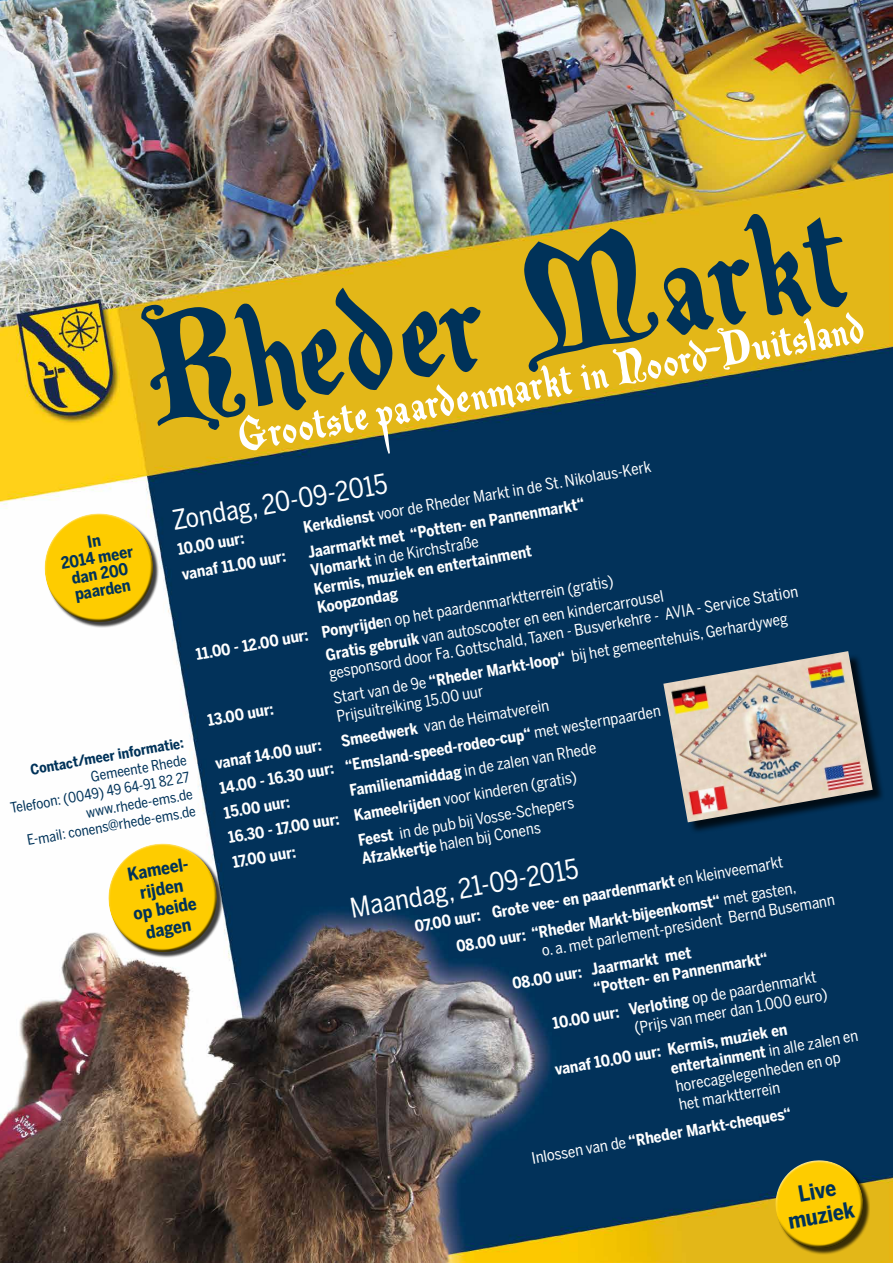
<style>
.page{position:relative;width:893px;height:1263px;background:#fff}
.page>*{position:absolute;margin:0;border:0;box-sizing:border-box;transform-origin:0 0}
.t1{font:198.75px "Decadenta Frax";color:#003259}
.t2{font:61.5px "Decadenta Frax";color:#fff}
.t3{font:27px "Benton Sans Cond";color:#fff}
.t4{font:700 22.12px/24.9px "Benton Sans Cond";color:#003259;text-align:center}
.t5{font:700 17.77px/20px "Benton Sans Cond";color:#003259;text-align:center}
.t6{font:700 16.35px/16.5px "Benton Sans Cond";color:#003259;text-align:center}
.t7{font:15.75px/18.8px "Benton Sans Cond";color:#fff}
.t8{font:700 15.75px/18.8px "Benton Sans Cond";color:#fff}
.t9{font:14.25px/17.2px "Benton Sans Cond";color:#003259;text-align:right}
.t10{font:700 14.25px "Benton Sans Cond";color:#003259}
.s1{font-weight:700}
.s2{font-weight:400}
</style>
<div class="page">
<img style="left:0;top:0;width:893px;height:1263px">
<div style="left:45px;top:514px;width:114px;height:114px;background:#000;opacity:.75"></div>
<svg style="left:42px;top:509px;width:113px;height:116px"></svg>
<div style="left:776px;top:1161px;width:94px;height:94px;background:#000;opacity:.75"></div>
<svg style="left:773px;top:1156px;width:92px;height:95px"></svg>
<div style="left:665px;top:653px;width:220px;height:182px;background:#000;opacity:.75"></div>
<img style="left:663px;top:651px;width:210px;height:171px">
<div style="left:109px;top:844px;width:114px;height:114px;background:#000;opacity:.75"></div>
<svg style="left:106px;top:839px;width:113px;height:116px"></svg>
<h1 class="t1" style="left:120px;top:225px;width:711px;rotate:-10deg">Rheder Markt</h1>
<h2 class="t2" style="left:230px;top:390px;width:636px;rotate:-10deg">Grootste paardenmarkt in Noord-Duitsland</h2>
<p class="t7" style="left:302px;top:518px;width:354px;rotate:-10deg"><span class="s1">Kerkdienst</span> voor de Rheder Markt in de St. Nikolaus-Kerk</p>
<h3 class="t3" style="left:170px;top:505px;width:219px;rotate:-10deg">Zondag, 20-09-2015</h3>
<p class="t8" style="left:176px;top:540px;width:69px;rotate:-10deg">10.00 uur:</p>
<p class="t8" style="left:306px;top:543px;width:282px;rotate:-10deg">Jaarmarkt met “Potten- en Pannenmarkt“<br>Vlomarkt <span class="s2">in de Kirchstraße<br></span>Kermis, muziek en entertainment<br>Koopzondag</p>
<p class="t6" style="left:57px;top:539px;width:75px;rotate:-10deg">In<br>2014 meer dan 200 paarden</p>
<p class="t8" style="left:180px;top:565px;width:107px;rotate:-10deg">vanaf 11.00 uur:</p>
<p class="t7" style="left:320px;top:621px;width:344px;line-height:23px;text-indent:-128px;rotate:-10deg"><span class="s1">11.00 - 12.00 uur: Ponyrijde</span>n op het paardenmarktterrein (gratis)<br><span class="s1">Gratis gebruik</span> van autoscooter en een kindercarrousel</p>
<p class="t7" style="left:327px;top:664px;width:477px;rotate:-10deg">gesponsord door Fa. Gottschald, Taxen - Busverkehre - AVIA - Service Station</p>
<p class="t7" style="left:332px;top:689px;width:462px;rotate:-10deg">Start van de 9e <span class="s1">“Rheder Markt-loop“</span> bij het gemeentehuis, Gerhardyweg<br>Prijsuitreiking 15.00 uur</p>
<p class="t8" style="left:213px;top:751px;width:449px;line-height:25.1px;text-indent:128px;rotate:-10deg">Smeedwerk <span class="s2">van de Heimatverein<br></span>14.00 - 16.30 uur: “Emsland-speed-rodeo-cup“ <span class="s2">met westernpaarden<br></span>15.00 uur:</p>
<p class="t8" style="left:206px;top:711px;width:68px;rotate:-10deg">13.00 uur:</p>
<p class="t10" style="left:29px;top:761px;width:157px;rotate:-10deg">Contact/meer informatie:</p>
<p class="t8" style="left:214px;top:754px;width:109px;rotate:-10deg">vanaf 14.00 uur:</p>
<p class="t8" style="left:222px;top:800px;width:379px;line-height:25.1px;text-indent:128px;rotate:-10deg">Familienamiddag <span class="s2">in de zalen van Rhede<br></span>16.30 - 17.00 uur: Kameelrijden <span class="s2">voor kinderen (gratis)<br></span>17.00 uur:</p>
<p class="t9" style="left:6px;top:783px;width:183px;rotate:-10deg">Gemeente Rhede<br>Telefoon: (0049) 49 64-91 82 27 www.rhede-ems.de<br>E-mail: conens@rhede-ems.de</p>
<p class="t7" style="left:357px;top:831px;width:220px;rotate:-10deg"><span class="s1">Feest</span> in de pub bij Vosse-Schepers<br><span class="s1">Afzakkertje</span> halen bij Conens</p>
<p class="t8" style="left:449px;top:906px;width:346px;line-height:27.2px;text-indent:-38px;rotate:-10deg">07.00 uur: Grote vee- en paardenmarkt <span class="s2">en kleinveemarkt<br></span>08.00 uur: “Rheder Markt-bijeenkomst“ <span class="s2">met gasten,</span></p>
<h3 class="t3" style="left:348px;top:892px;width:233px;rotate:-10deg">Maandag, 21-09-2015</h3>
<p class="t5" style="left:125px;top:864px;width:67px;rotate:-10deg">Kameel&shy;rijden op beide dagen</p>
<p class="t7" style="left:540px;top:941px;width:299px;rotate:-10deg">o. a. met parlement-president Bernd Busemann</p>
<p class="t8" style="left:589px;top:960px;width:178px;text-indent:-79px;rotate:-10deg">08.00 uur: Jaarmarkt met<br>“Potten- en Pannenmarkt“</p>
<p class="t7" style="left:629px;top:1000px;width:197px;text-indent:-79px;rotate:-10deg"><span class="s1">10.00 uur: Verloting</span> op de paardenmarkt (Prijs van meer dan 1.000 euro)</p>
<p class="t7" style="left:666px;top:1040px;width:191px;text-indent:-114px;rotate:-10deg"><span class="s1">vanaf 10.00 uur: Kermis, muziek en entertainment</span> in alle zalen en horecagelegenheden en op het marktterrein</p>
<p class="t8" style="left:530px;top:1149px;width:265px;rotate:-10deg"><span class="s2">Inlossen van de</span> “Rheder Markt-cheques“</p>
<h3 class="t4" style="left:782px;top:1184px;width:69px;rotate:-10deg">Live muziek</h3>
</div>
